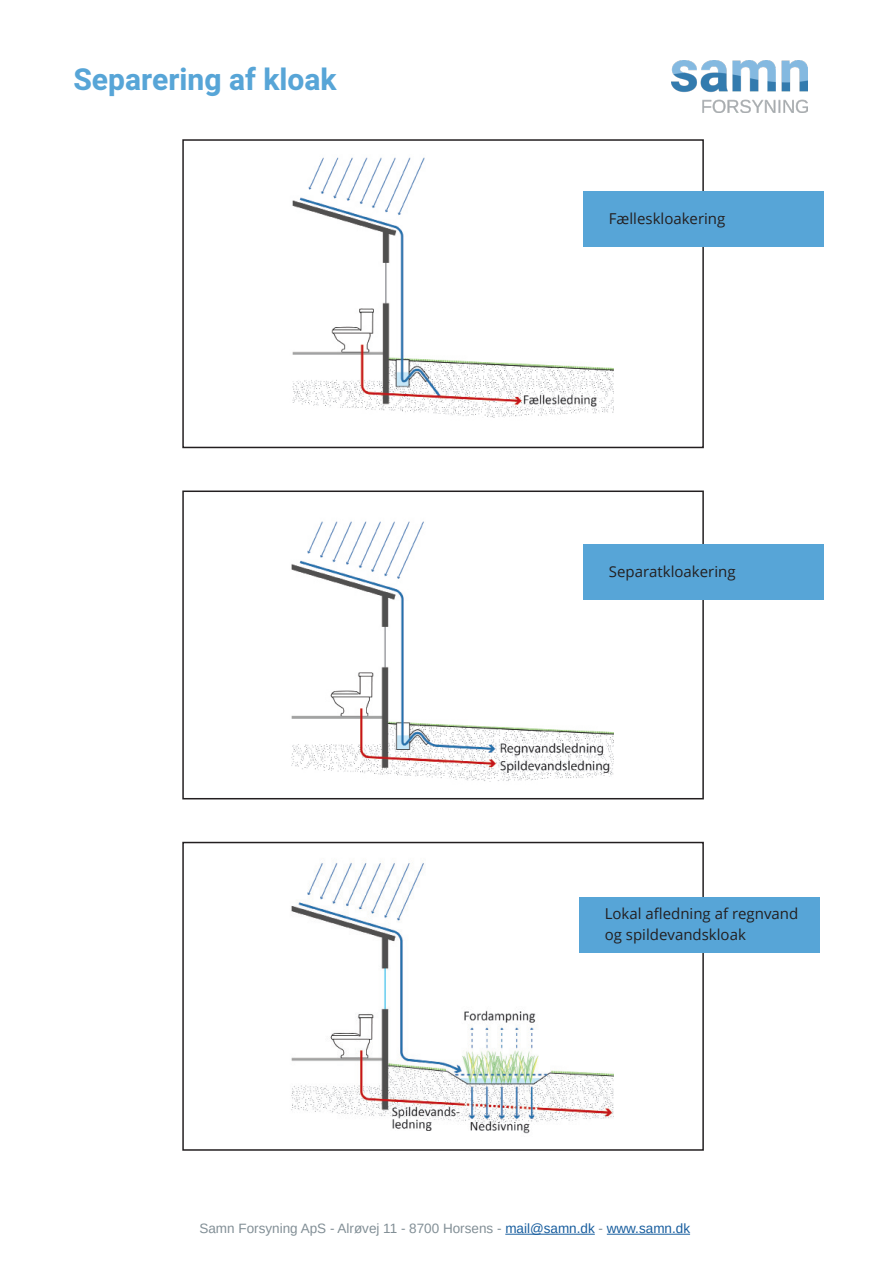
<style>
.page{position:relative;width:893px;height:1263px;background:#fff}
.page>*{position:absolute;margin:0;border:0;box-sizing:border-box;transform-origin:0 0}
.t1{font:700 30px "Heebo";color:#57a5d7}
.t2{font:15px/21px "Open Sans";color:#231f20}
.t3{font:13.5px "Arimo";color:#828f96}
.s1{color:#175d9e}
</style>
<div class="page">
<img style="left:671px;top:60px;width:137px;height:52px">
<hr style="left:505px;top:1234px;width:90px;height:1px;background:#175d9e">
<hr style="left:607px;top:1234px;width:83px;height:1px;background:#175d9e">
<img style="left:292px;top:157px;width:322px;height:261px">
<div style="left:182px;top:139px;width:522px;height:309px;border:2px solid #231f20"></div>
<img style="left:291px;top:521px;width:323px;height:261px">
<div style="left:182px;top:490px;width:522px;height:309px;border:2px solid #231f20"></div>
<img style="left:291px;top:862px;width:323px;height:272px">
<div style="left:182px;top:842px;width:522px;height:309px;border:2px solid #231f20"></div>
<div style="left:579px;top:897px;width:241px;height:55px;background:#57a5d7"></div>
<div style="left:583px;top:544px;width:241px;height:56px;background:#57a5d7"></div>
<div style="left:583px;top:191px;width:241px;height:56px;background:#57a5d7"></div>
<h1 class="t1" style="left:73px;top:58px;width:265px">Separering af kloak</h1>
<p class="t2" style="left:609px;top:207px;width:118px">Fælleskloakering</p>
<p class="t2" style="left:609px;top:560px;width:128px">Separatkloakering</p>
<p class="t2" style="left:605px;top:903px;width:195px">Lokal afledning af regnvand og spildevandskloak</p>
<p class="t3" style="left:199px;top:1219px;width:492px">Samn Forsyning ApS - Alrøvej 11 - 8700 Horsens - <span class="s1">mail@samn.dk</span> - <span class="s1">www.samn.dk</span></p>
</div>
